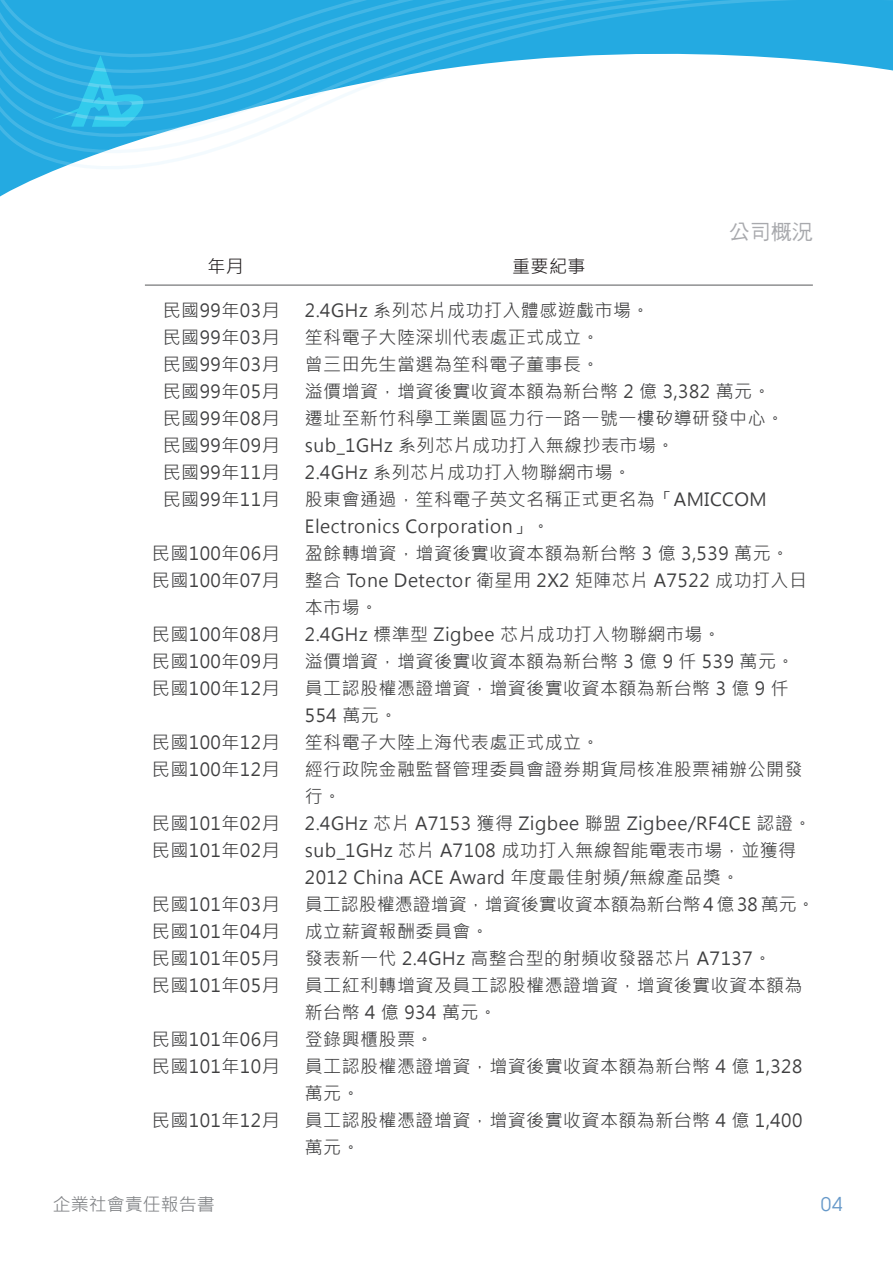
<style>
.page{position:relative;width:893px;height:1263px;background:#fff}
.page>*{position:absolute;margin:0;border:0;box-sizing:border-box;transform-origin:0 0}
.t1{font:21px "DF Hei Md HKP BF";color:#a8a9ad}
.t2{font:21px "Avant Gar Got Itc TEE";color:#6799c9}
.t3{font:18px/27px "Microsoft Jheng Hei";letter-spacing:.025em;color:#3e3e3f}
.t4{font:18px "Microsoft Jheng Hei";color:#808285}
.t5{font:18px "Microsoft Jheng Hei";letter-spacing:.025em;color:#231f20}
</style>
<div class="page">
<hr style="left:145px;top:285px;width:668px;height:1px;background:#57585a">
<svg style="left:0;top:169px;width:58px;height:28px"></svg>
<svg style="left:0;top:0;width:893px;height:169px"></svg>
<svg style="left:52px;top:55px;width:91px;height:72px;background:#2fb6e5"></svg>
<p class="t1" style="left:729px;top:221px;width:85px">公司概況</p>
<p class="t5" style="left:207px;top:255px;width:38px">年月</p>
<p class="t5" style="left:512px;top:255px;width:75px">重要紀事</p>
<p class="t3" style="left:305px;top:296px;width:511px">2.4GHz 系列芯片成功打入體感遊戲市場。<br>笙科電子大陸深圳代表處正式成立。<br>曾三田先生當選為笙科電子董事長。<br>溢價增資，增資後實收資本額為新台幣 2 億 3,382 萬元。<br>遷址至新竹科學工業園區力行一路一號一樓矽導研發中心。sub_1GHz 系列芯片成功打入無線抄表市場。<br>2.4GHz 系列芯片成功打入物聯網市場。<br>股東會通過，笙科電子英文名稱正式更名為「AMICCOM<br>Electronics Corporation」。<br>盈餘轉增資，增資後實收資本額為新台幣 3 億 3,539 萬元。<br>整合 Tone Detector 衛星用 2X2 矩陣芯片 A7522 成功打入日本市場。<br>2.4GHz 標準型 Zigbee 芯片成功打入物聯網市場。<br>溢價增資，增資後實收資本額為新台幣 3 億 9 仟 539 萬元。員工認股權憑證增資，增資後實收資本額為新台幣 3 億 9 仟<br>554 萬元。<br>笙科電子大陸上海代表處正式成立。<br>經行政院金融監督管理委員會證券期貨局核准股票補辦公開發行。<br>2.4GHz 芯片 A7153 獲得 Zigbee 聯盟 Zigbee/RF4CE 認證。sub_1GHz 芯片 A7108 成功打入無線智能電表市場，並獲得<br>2012 China ACE Award 年度最佳射頻/無線產品獎。<br>員工認股權憑證增資，增資後實收資本額為新台幣4億38萬元。成立薪資報酬委員會。<br>發表新一代 2.4GHz 高整合型的射頻收發器芯片 A7137。<br>員工紅利轉增資及員工認股權憑證增資，增資後實收資本額為新台幣 4 億 934 萬元。<br>登錄興櫃股票。<br>員工認股權憑證增資，增資後實收資本額為新台幣 4 億 1,328萬元。<br>員工認股權憑證增資，增資後實收資本額為新台幣 4 億 1,400萬元。</p>
<p class="t3" style="left:163px;top:296px;width:118px;text-align:justify">民國99年03月民國99年03月民國99年03月民國99年05月民國99年08月民國99年09月民國99年11月民國99年11月</p>
<p class="t3" style="left:152px;top:539px;width:129px">民國100年06月民國100年07月</p>
<p class="t3" style="left:152px;top:620px;width:129px;text-align:justify">民國100年08月民國100年09月民國100年12月</p>
<p class="t3" style="left:152px;top:728px;width:129px">民國100年12月民國100年12月</p>
<p class="t3" style="left:152px;top:809px;width:129px">民國101年02月民國101年02月</p>
<p class="t3" style="left:152px;top:890px;width:129px;text-align:justify">民國101年03月民國101年04月民國101年05月民國101年05月</p>
<p class="t3" style="left:152px;top:1025px;width:129px">民國101年06月民國101年10月</p>
<p class="t3" style="left:152px;top:1106px;width:129px">民國101年12月</p>
<p class="t4" style="left:53px;top:1193px;width:164px">企業社會責任報告書</p>
<p class="t2" style="left:821px;top:1192px;width:24px">04</p>
</div>
